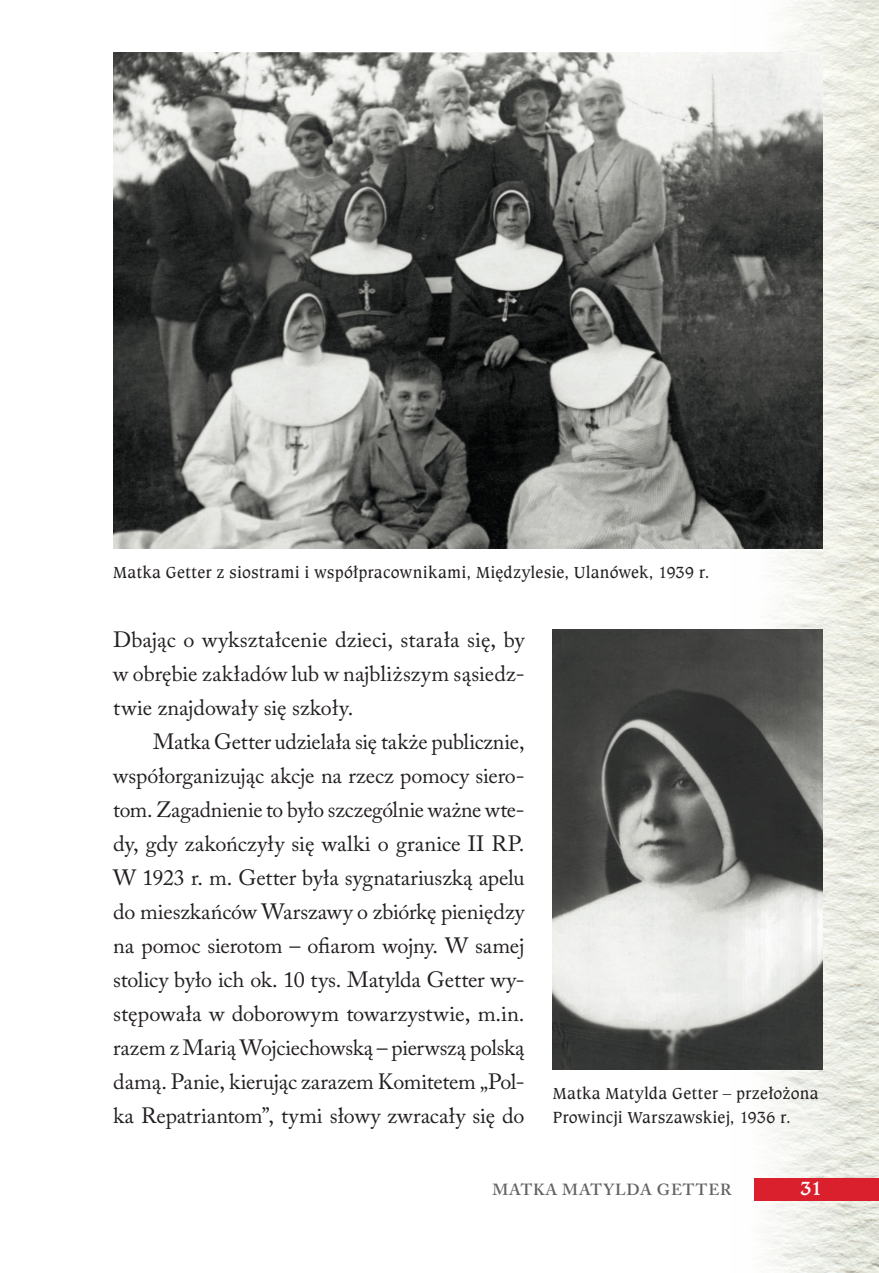
<style>
.page{position:relative;width:879px;height:1273px;background:#fff}
.page>*{position:absolute;margin:0;border:0;box-sizing:border-box;transform-origin:0 0}
.t1{font:22px/34px "Adobe Caslon Pro";color:#231f20;text-align:justify}
.t2{font:700 20px "Caxton Bk EU";color:#fff}
.t3{font:17px/24px "Caxton Bk EU";letter-spacing:.005em;color:#231f20}
.t4{font:600 16px "Adobe Caslon Pro";letter-spacing:.055em;color:#636366}
</style>
<div class="page">
<img style="left:731px;top:0;width:147px;height:1272px">
<div style="left:754px;top:1177px;width:124px;height:23px;background:#da202d"></div>
<img style="left:113px;top:53px;width:709px;height:495px">
<img style="left:553px;top:629px;width:269px;height:440px">
<p class="t3" style="left:113px;top:560px;width:597px">Matka Getter z siostrami i współpracownikami, Międzylesie, Ulanówek, 1939 r.</p>
<p class="t1" style="left:113px;top:622px;width:413px">Dbając o wykształcenie dzieci, starała się, by w obrębie zakładów lub w najbliższym sąsiedz&shy;twie znajdowały się szkoły.</p>
<p class="t1" style="left:113px;top:724px;width:413px;text-indent:40px">Matka Getter udzielała się także publicznie, współorganizując akcje na rzecz pomocy siero&shy;tom. Zagadnienie to było szczególnie ważne wte&shy;dy, gdy zakończyły się walki o granice II RP.<br>W 1923 r. m. Getter była sygnatariuszką apelu do mieszkańców Warszawy o zbiórkę pieniędzy na pomoc sierotom – ofiarom wojny. W samej stolicy było ich ok. 10 tys. Matylda Getter wy&shy;stępowała w doborowym towarzystwie, m.in. razem z Marią Wojciechowską – pierwszą polską damą. Panie, kierując zarazem Komitetem „Pol&shy;ka Repatriantom”, tymi słowy zwracały się do</p>
<p class="t3" style="left:553px;top:1080px;width:267px">Matka Matylda Getter – przełożona<br>Prowincji Warszawskiej, 1936 r.</p>
<p class="t4" style="left:492px;top:1179px;width:240px">MATKA MATYLDA GETTER</p>
<p class="t2" style="left:800px;top:1175px;width:24px">31</p>
</div>
